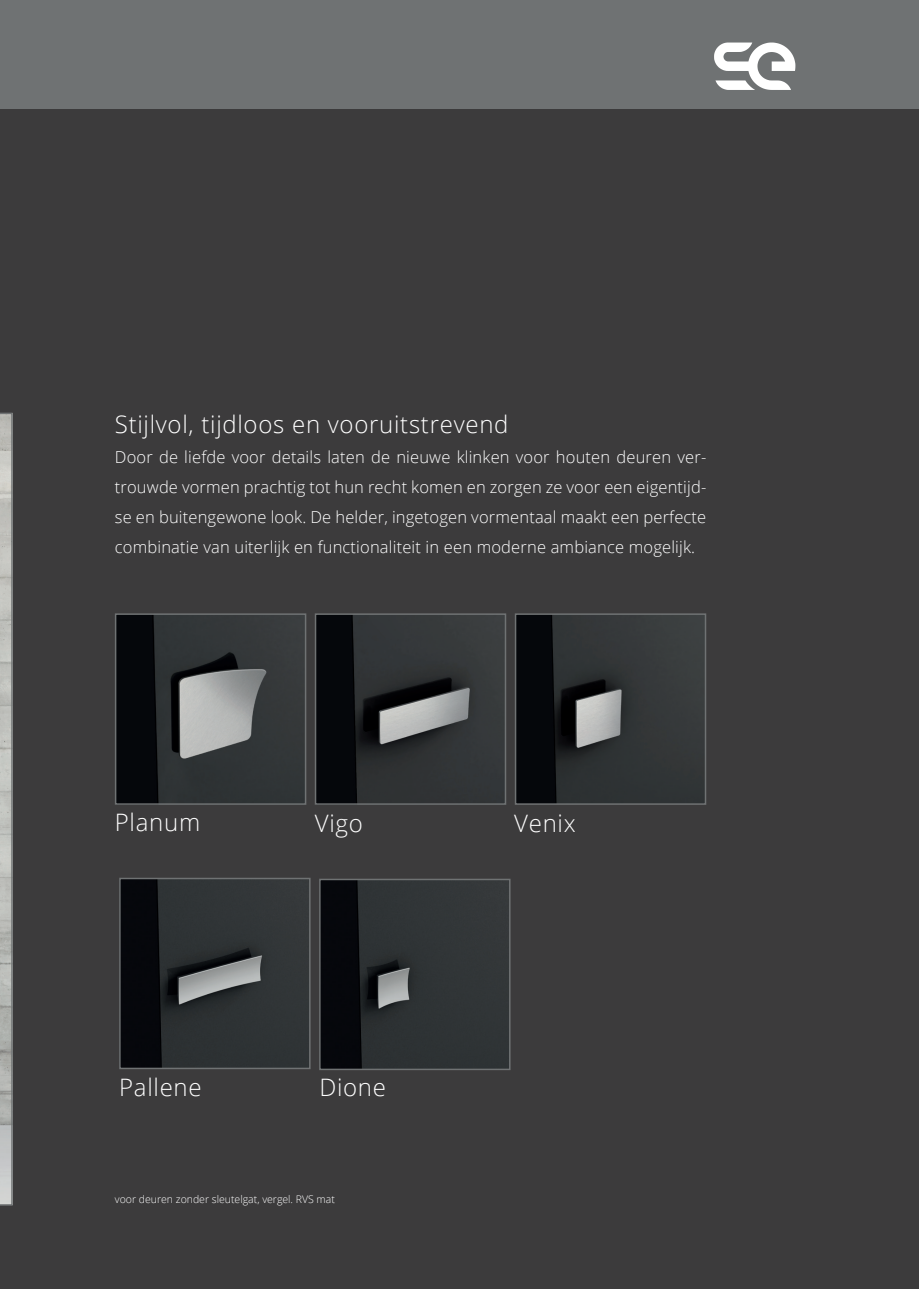
<style>
.page{position:relative;width:919px;height:1289px;background:#fff}
.page>*{position:absolute;margin:0;border:0;box-sizing:border-box;transform-origin:0 0}
.t1{font:300 24px "Open Sans";letter-spacing:.03em;color:#fff}
.t2{font:300 16.5px/30px "Open Sans";letter-spacing:.01em;color:#fff;text-align:justify}
.t3{font:300 10.5px "Open Sans";color:#fff}
</style>
<div class="page">
<div style="left:13px;top:0;width:905px;height:1288px;background:#3c3b3c"></div>
<div style="left:0;top:0;width:13px;height:1288px;background:#3c3b3c"></div>
<svg style="left:0;top:412px;width:13px;height:793px;background:#b3b5b2"></svg>
<img style="left:118px;top:616px;width:185px;height:185px">
<div style="left:115px;top:613px;width:191px;height:191px;border:2px solid #6f7273"></div>
<img style="left:517px;top:616px;width:186px;height:185px">
<div style="left:514px;top:613px;width:192px;height:191px;border:2px solid #6f7273"></div>
<img style="left:318px;top:616px;width:185px;height:185px">
<div style="left:315px;top:613px;width:191px;height:191px;border:2px solid #6f7273"></div>
<img style="left:122px;top:880px;width:185px;height:186px">
<div style="left:119px;top:877px;width:191px;height:192px;border:2px solid #6f7273"></div>
<img style="left:322px;top:881px;width:185px;height:186px">
<div style="left:319px;top:878px;width:191px;height:192px;border:2px solid #6f7273"></div>
<div style="left:0;top:0;width:13px;height:108px;background:#6f7273"></div>
<div style="left:13px;top:0;width:905px;height:108px;background:#6f7273"></div>
<svg style="left:714px;top:43px;width:81px;height:47px"></svg>
<h1 class="t1" style="left:115px;top:408px;width:395px">Stijlvol, tijdloos en vooruitstrevend</h1>
<p class="t2" style="left:115px;top:441px;width:593px">Door de liefde voor details laten de nieuwe klinken voor houten deuren ver&shy;trouwde vormen prachtig tot hun recht komen en zorgen ze voor een eigentijd&shy;se en buitengewone look. De helder, ingetogen vormentaal maakt een perfecte combinatie van uiterlijk en functionaliteit in een moderne ambiance mogelijk.</p>
<h1 class="t1" style="left:115px;top:805px;width:87px">Planum</h1>
<h1 class="t1" style="left:315px;top:807px;width:50px">Vigo</h1>
<h1 class="t1" style="left:514px;top:807px;width:63px">Venix</h1>
<h1 class="t1" style="left:119px;top:1070px;width:84px">Pallene</h1>
<h1 class="t1" style="left:319px;top:1070px;width:68px">Dione</h1>
<p class="t3" style="left:115px;top:1192px;width:222px">voor deuren zonder sleutelgat, vergel. RVS mat</p>
</div>
